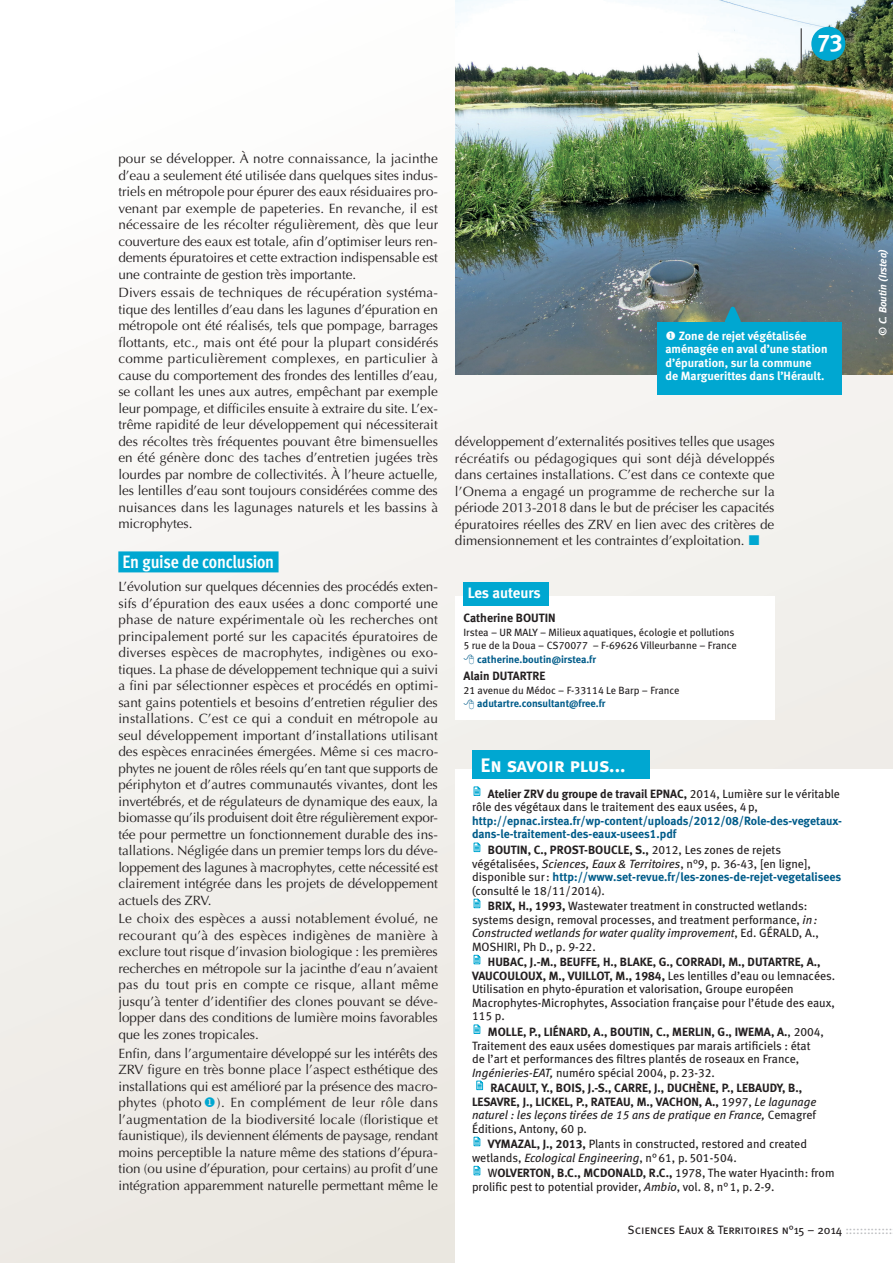
<style>
.page{position:relative;width:893px;height:1263px;background:#fff}
.page>*{position:absolute;margin:0;border:0;box-sizing:border-box;transform-origin:0 0}
.t1{font:24px "Meta Bold Caps Expert";color:#fff}
.t2{font:19.5px "Meta Bold LF Caps";letter-spacing:-.015em;color:#fff}
.t3{font:700 18px "Meta Cond OT";letter-spacing:-.015em;color:#fff}
.t4{font:15px "Meta Bold LF";letter-spacing:-.005em;color:#fff}
.t5{font:13.5px/16.5px "Optima";letter-spacing:-.005em;color:#231f20;text-align:justify}
.t6{font:12px/13.5px "Meta Book LF";color:#231f20}
.t7{font:12px/13.5px "Meta Bold LF";color:#231f20;text-align:center}
.t8{font:12px/13.5px "Meta Bold LF";color:#005c8a}
.t9{font:12px/13.5px "Meta Bold LF";color:#fff}
.t10{font:italic 12px/13.5px "Meta Book LF";color:#231f20}
.t11{font:12px "Meta Book Caps";color:#231f20}
.t12{font:10.5px/13.5px "Meta Book LF";color:#231f20}
.t13{font:10.5px "Meta Bold LF";color:#005c8a}
.t14{font:italic 10.5px "Meta Bold LF";letter-spacing:-.005em;color:#fff}
.s1{color:#00a7d1}
.s2{font-family:"Meta Book LF"}
.s3{font-style:italic}
.s4{font-family:"Meta Book LF";color:#231f20}
.s5{font-family:"Meta Bold LF"}
.s6{font-family:"Meta Book LF";font-style:italic}
.s7{font-style:normal}
.s8{color:#bcbdc0}
</style>
<div class="page">
<svg style="left:0;top:556px;width:1px;height:707px"></svg>
<div style="left:1px;top:0;width:892px;height:1263px;background:linear-gradient(to bottom,#fefefe,#ebe7e1)"></div>
<div style="left:118px;top:551px;width:161px;height:21px;background:#00a7d1"></div>
<div style="left:455px;top:596px;width:320px;height:124px;background:#fff"></div>
<div style="left:463px;top:582px;width:85px;height:23px;background:#00a7d1"></div>
<div style="left:455px;top:769px;width:438px;height:494px;background:#fff"></div>
<svg style="left:474px;top:786px;width:6px;height:10px"></svg>
<svg style="left:474px;top:842px;width:6px;height:10px"></svg>
<svg style="left:474px;top:898px;width:6px;height:10px"></svg>
<svg style="left:474px;top:955px;width:6px;height:9px"></svg>
<svg style="left:474px;top:1024px;width:6px;height:10px"></svg>
<svg style="left:476px;top:1080px;width:7px;height:10px"></svg>
<svg style="left:474px;top:1136px;width:6px;height:10px"></svg>
<svg style="left:474px;top:1166px;width:6px;height:9px"></svg>
<div style="left:472px;top:750px;width:178px;height:29px;background:#00a7d1"></div>
<img style="left:455px;top:0;width:438px;height:375px">
<div style="left:657px;top:322px;width:185px;height:72px;background:#00a7d1"></div>
<svg style="left:720px;top:298px;width:25px;height:24px"></svg>
<div style="left:811px;top:27px;width:34px;height:34px;background:#00a7d1;border-radius:50%"></div>
<hr style="left:801px;top:28px;width:1px;height:40px;background:#231f20">
<svg style="left:749px;top:535px;width:10px;height:10px"></svg>
<h1 class="t1" style="left:818px;top:28px;width:26px">73</h1>
<p class="t5" style="left:118px;top:151px;width:321px">pour se développer. À notre connaissance, la jacinthe d’eau a seulement été utilisée dans quelques sites indus&shy;triels en métropole pour épurer des eaux résiduaires pro&shy;venant par exemple de papeteries. En revanche, il est nécessaire de les récolter régulièrement, dès que leur couverture des eaux est totale, afin d’optimiser leurs ren&shy;dements épuratoires et cette extraction indispensable est une contrainte de gestion très importante.</p>
<p class="t5" style="left:118px;top:285px;width:321px">Divers essais de techniques de récupération systéma&shy;tique des lentilles d’eau dans les lagunes d’épuration en métropole ont été réalisés, tels que pompage, barrages flottants, etc., mais ont été pour la plupart considérés comme particulièrement complexes, en particulier à cause du comportement des frondes des lentilles d’eau, se collant les unes aux autres, empêchant par exemple leur pompage, et difficiles ensuite à extraire du site. L’ex&shy;trême rapidité de leur développement qui nécessiterait des récoltes très fréquentes pouvant être bimensuelles en été génère donc des taches d’entretien jugées très lourdes par nombre de collectivités. À l’heure actuelle, les lentilles d’eau sont toujours considérées comme des nuisances dans les lagunages naturels et les bassins à microphytes.</p>
<h3 class="t3" style="left:123px;top:551px;width:153px">En guise de conclusion</h3>
<p class="t5" style="left:118px;top:579px;width:321px">L’évolution sur quelques décennies des procédés exten&shy;sifs d’épuration des eaux usées a donc comporté une phase de nature expérimentale où les recherches ont principalement porté sur les capacités épuratoires de diverses espèces de macrophytes, indigènes ou exo&shy;tiques. La phase de développement technique qui a suivi a fini par sélectionner espèces et procédés en optimi&shy;sant gains potentiels et besoins d’entretien régulier des installations. C’est ce qui a conduit en métropole au seul développement important d’installations utilisant des espèces enracinées émergées. Même si ces macro&shy;phytes ne jouent de rôles réels qu’en tant que supports de périphyton et d’autres communautés vivantes, dont les invertébrés, et de régulateurs de dynamique des eaux, la biomasse qu’ils produisent doit être régulièrement expor&shy;tée pour permettre un fonctionnement durable des ins&shy;tallations. Négligée dans un premier temps lors du déve&shy;loppement des lagunes à macrophytes, cette nécessité est clairement intégrée dans les projets de développement actuels des ZRV.</p>
<p class="t5" style="left:118px;top:911px;width:321px">Le choix des espèces a aussi notablement évolué, ne recourant qu’à des espèces indigènes de manière à exclure tout risque d’invasion biologique : les premières recherches en métropole sur la jacinthe d’eau n’avaient pas du tout pris en compte ce risque, allant même jusqu’à tenter d’identifier des clones pouvant se déve&shy;lopper dans des conditions de lumière moins favorables que les zones tropicales.</p>
<p class="t5" style="left:118px;top:1045px;width:321px">Enfin, dans l’argumentaire développé sur les intérêts des ZRV figure en très bonne place l’aspect esthétique des installations qui est amélioré par la présence des macro&shy;phytes (photo <span class="s1">◆</span>). En complément de leur rôle dans l’augmentation de la biodiversité locale (floristique et faunistique), ils deviennent éléments de paysage, rendant moins perceptible la nature même des stations d’épura&shy;tion (ou usine d’épuration, pour certains) au profit d’une intégration apparemment naturelle permettant même le</p>
<p class="t9" style="left:665px;top:329px;width:164px">◆ Zone de rejet végétalisée aménagée en aval d’une station d’épuration, sur la commune<br>de Marguerittes dans l’Hérault.</p>
<p class="t5" style="left:455px;top:433px;width:321px">développement d’externalités positives telles que usages récréatifs ou pédagogiques qui sont déjà développés dans certaines installations. C’est dans ce contexte que l’Onema a engagé un programme de recherche sur la période 2013-2018 dans le but de préciser les capacités épuratoires réelles des ZRV en lien avec des critères de dimensionnement et les contraintes d’exploitation.</p>
<p class="t4" style="left:468px;top:584px;width:75px">Les auteurs</p>
<p class="t7" style="left:463px;top:611px;width:94px">Catherine BOUTIN</p>
<p class="t12" style="left:463px;top:625px;width:275px">Irstea – UR MALY – Milieux aquatiques, écologie et pollutions<br>5 rue de la Doua – CS70077 – F-69626 Villeurbanne – France</p>
<p class="t13" style="left:477px;top:653px;width:120px">catherine.boutin@irstea.fr</p>
<p class="t7" style="left:463px;top:669px;width:83px">Alain DUTARTRE</p>
<p class="t12" style="left:463px;top:683px;width:217px">21 avenue du Médoc – F-33114 Le Barp – France</p>
<p class="t13" style="left:477px;top:697px;width:130px">adutartre.consultant@free.fr</p>
<h2 class="t2" style="left:480px;top:753px;width:146px">En savoir plus...</h2>
<p class="t7" style="left:488px;top:787px;width:354px">Atelier ZRV du groupe de travail EPNAC, <span class="s2">2014, Lumière sur le véritable</span></p>
<p class="t6" style="left:472px;top:800px;width:287px">rôle des végétaux dans le traitement des eaux usées, 4p,</p>
<p class="t8" style="left:472px;top:814px;width:371px">http://epnac.irstea.fr/wp-content/uploads/2012/08/Role-des-vegetaux&shy;dans-le-traitement-des-eaux-usees1.pdf</p>
<p class="t7" style="left:488px;top:843px;width:295px">BOUTIN, C., PROST-BOUCLE, S., <span class="s2">2012, Les zones de rejets</span></p>
<p class="t6" style="left:472px;top:856px;width:340px">végétalisées, <span class="s3">Sciences, Eaux &amp; Territoires</span>, n°9, p. 36-43, [en ligne],</p>
<p class="t8" style="left:472px;top:870px;width:371px"><span class="s4">disponible sur:</span> http://www.set-revue.fr/les-zones-de-rejet-vegetalisees</p>
<p class="t6" style="left:488px;top:882px;width:321px;line-height:15.6px;text-indent:-16px">(consulté le 18/11/2014).<br><span class="s5">BRIX, H., 1993,</span> Wastewater treatment in constructed wetlands:</p>
<p class="t6" style="left:472px;top:913px;width:348px">systems design, removal processes, and treatment performance, <span class="s3">in:<br>Constructed wetlands for water quality improvement</span>, Ed. GÉRALD, A.,<br>MOSHIRI, Ph D., p. 9-22.</p>
<p class="t7" style="left:472px;top:955px;width:365px">HUBAC, J.-M., BEUFFE, H., BLAKE, G., CORRADI, M., DUTARTRE, A.,<br>VAUCOULOUX, M., VUILLOT, M., 1984, <span class="s2">Les lentilles d’eau ou lemnacées.</span></p>
<p class="t6" style="left:472px;top:982px;width:364px">Utilisation en phyto-épuration et valorisation, Groupe européen<br>Macrophytes-Microphytes, Association française pour l’étude des eaux,<br>115 p.</p>
<p class="t7" style="left:488px;top:1025px;width:338px">MOLLE, P., LIÉNARD, A., BOUTIN, C., MERLIN, G., IWEMA, A.<span class="s2">, 2004,</span></p>
<p class="t6" style="left:472px;top:1038px;width:340px">Traitement des eaux usées domestiques par marais artificiels : état de l’art et performances des filtres plantés de roseaux en France,<br><span class="s3">Ingénieries-EAT,</span> numéro spécial 2004, p.23-32.</p>
<p class="t7" style="left:472px;top:1081px;width:346px">RACAULT, Y., BOIS, J.-S., CARRE, J., DUCHÈNE, P., LEBAUDY, B.,<br>LESAVRE, J., LICKEL, P., RATEAU, M., VACHON, A., <span class="s2">1997,</span> <span class="s6">Le lagunage</span></p>
<p class="t10" style="left:472px;top:1108px;width:346px">naturel : les leçons tirées de 15 ans de pratique en France, <span class="s7">Cemagref<br>Éditions, Antony, 60 p.</span></p>
<p class="t6" style="left:472px;top:1137px;width:337px;text-indent:16px"><span class="s5">VYMAZAL, J., 2013,</span> Plants in constructed, restored and created wetlands, <span class="s3">Ecological Engineering</span>, n°61, p.501-504.</p>
<p class="t7" style="left:488px;top:1166px;width:348px"><span class="s2">W</span>OLVERTON, B.C., MCDONALD, R.C., <span class="s2">1978, The water Hyacinth: from</span></p>
<p class="t6" style="left:472px;top:1180px;width:304px">prolific pest to potential provider, <span class="s3">Ambio</span>, vol. 8, n°1, p.2-9.</p>
<p class="t14" style="left:877px;top:335px;width:89px;rotate:-90deg">© C. Boutin (Irstea)</p>
<p class="t11" style="left:628px;top:1223px;width:266px">Sciences Eaux &amp; Territoires n°15 – 2014 <span class="s8">:::::::::::::</span></p>
</div>
